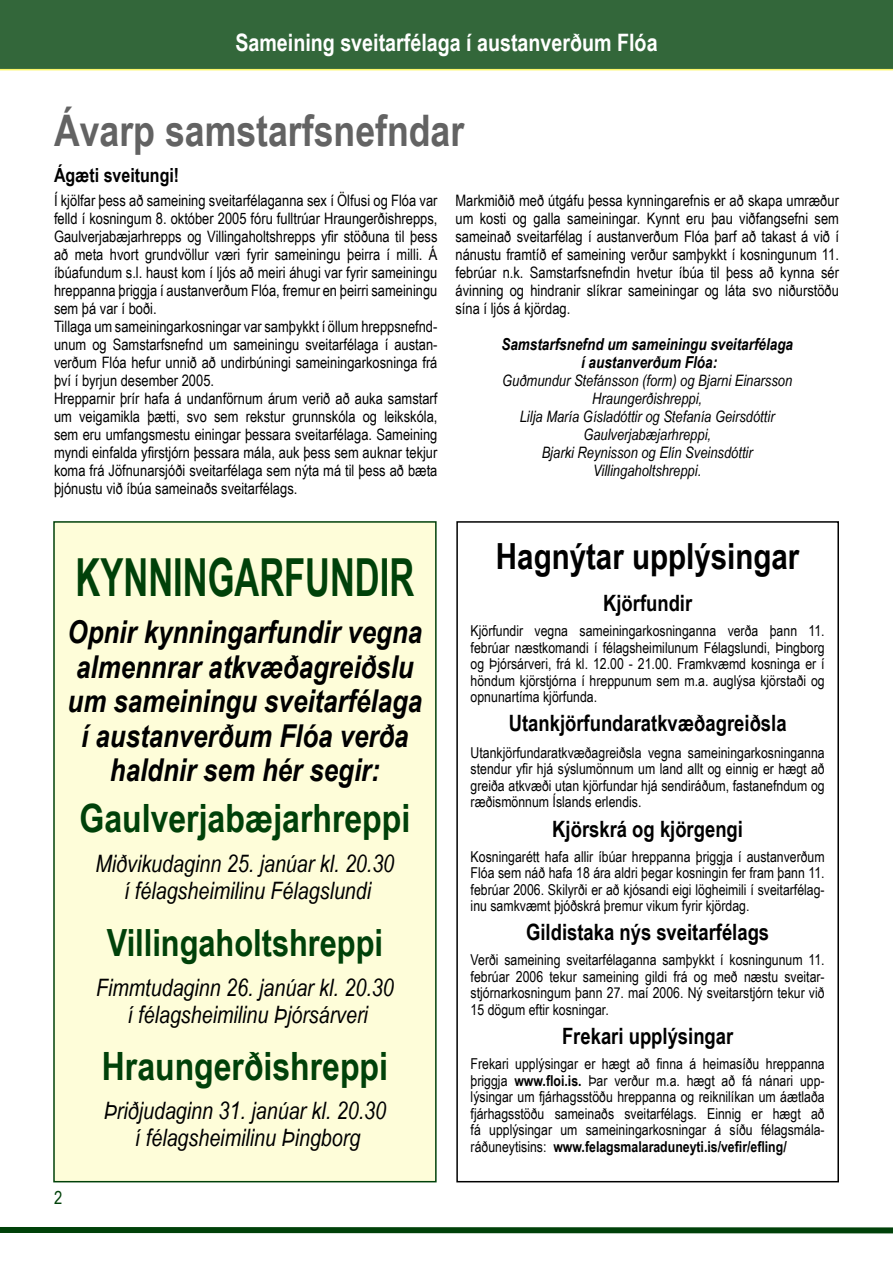
<style>
.page{position:relative;width:893px;height:1263px;background:#fff}
.page>*{position:absolute;margin:0;border:0;box-sizing:border-box;transform-origin:0 0}
.Fyrirsögn{font:700 52.5px "Arial Narrow";color:#004109;scale:.8 1}
.Fyrirsögn-2{font:700 43.5px "Arial Narrow";color:#636363}
.Kostir_og_gallar_copy{font:700 39px "Arial Narrow";color:#004109}
.Kostir_og_gallar_copy-2{font:700 37.5px "Arial Narrow";color:#004109}
.Fyrirsögn_3{font:700 36px "Arial Narrow";color:#000}
.normal_skáletur_copy{font:italic 700 31.5px/34.5px "Arial Narrow";color:#000}
.normal_skáletur_copy-2{font:italic 24px "Arial Narrow";color:#000}
.Kostir_og_gallar{font:700 24px "Arial Narrow";color:#fff}
.millifyrirsagnir_copy{font:700 22.5px "Arial Narrow";color:#000}
.millifyrirsagnir{font:700 19.5px "Arial Narrow";color:#000}
.t1{font:18px "Arial Narrow";color:#004109}
.normal_skáletur{font:italic 700 16.5px "Arial Narrow";color:#000}
.t2{font:15.75px/18px "Arial Narrow";color:#000;text-align:justify}
.normal_skáletur-2{font:italic 15.75px "Arial Narrow";color:#000}
.t3{font:15px/16.5px "Arial Narrow";color:#000;text-align:justify}
.s1{font-weight:700}
</style>
<div class="page">
<div style="left:0;top:0;width:892px;height:70px;background:#33673a"></div>
<svg style="left:892px;top:0;width:1px;height:70px"></svg>
<svg style="left:0;top:1227px;width:893px;height:7px;background:#245b2b"></svg>
<div style="left:456px;top:521px;width:383px;height:661px;border:2px solid #000"></div>
<div style="left:54px;top:522px;width:382px;height:660px;background:#fefdd9"></div>
<div style="left:53px;top:521px;width:384px;height:661px;border:2px solid #004109"></div>
<p class="Kostir_og_gallar" style="left:235px;top:24px;width:424px">Sameining sveitarfélaga í austanverðum Flóa</p>
<p class="Fyrirsögn-2" style="left:54px;top:98px;width:412px">Ávarp samstarfsnefndar</p>
<p class="t2" style="left:54px;top:190px;width:385px">Í kjölfar þess að sameining sveitarfélaganna sex í Ölfusi og Flóa var felld í kosningum 8. október 2005 fóru fulltrúar Hraungerðishrepps, Gaulverjabæjarhrepps og Villingaholtshrepps yfir stöðuna til þess að meta hvort grundvöllur væri fyrir sameiningu þeirra í milli. Á íbúafundum s.l. haust kom í ljós að meiri áhugi var fyrir sameiningu hreppanna þriggja í austanverðum Flóa, fremur en þeirri sameiningu sem þá var í boði.</p>
<p class="t2" style="left:54px;top:316px;width:385px">Tillaga um sameiningarkosningar var samþykkt í öllum hreppsnefnd&shy;unum og Samstarfsnefnd um sameiningu sveitarfélaga í austan&shy;verðum Flóa hefur unnið að undirbúningi sameiningarkosninga frá því í byrjun desember 2005.</p>
<p class="t2" style="left:54px;top:388px;width:385px">Hrepparnir þrír hafa á undanförnum árum verið að auka samstarf um veigamikla þætti, svo sem rekstur grunnskóla og leikskóla, sem eru umfangsmestu einingar þessara sveitarfélaga. Sameining myndi einfalda yfirstjórn þessara mála, auk þess sem auknar tekjur koma frá Jöfnunarsjóði sveitarfélaga sem nýta má til þess að bæta þjónustu við íbúa sameinaðs sveitarfélags.</p>
<p class="millifyrirsagnir" style="left:54px;top:160px;width:127px">Ágæti sveitungi!</p>
<p class="t2" style="left:455px;top:190px;width:385px">Markmiðið með útgáfu þessa kynningarefnis er að skapa umræður um kosti og galla sameiningar. Kynnt eru þau viðfangsefni sem sameinað sveitarfélag í austanverðum Flóa þarf að takast á við í nánustu framtíð ef sameining verður samþykkt í kosningunum 11. febrúar n.k. Samstarfsnefndin hvetur íbúa til þess að kynna sér ávinning og hindranir slíkrar sameiningar og láta svo niðurstöðu sína í ljós á kjördag.</p>
<p class="normal_skáletur" style="left:501px;top:331px;width:293px">Samstarfsnefnd um sameiningu sveitarfélaga</p>
<p class="normal_skáletur" style="left:581px;top:349px;width:138px">í austanverðum Flóa:</p>
<p class="normal_skáletur-2" style="left:502px;top:369px;width:292px">Guðmundur Stefánsson (form) og Bjarni Einarsson</p>
<p class="normal_skáletur-2" style="left:592px;top:387px;width:111px">Hraungerðishreppi,</p>
<p class="normal_skáletur-2" style="left:520px;top:405px;width:256px">Lilja María Gísladóttir og Stefanía Geirsdóttir</p>
<p class="normal_skáletur-2" style="left:583px;top:423px;width:129px">Gaulverjabæjarhreppi,</p>
<p class="normal_skáletur-2" style="left:542px;top:441px;width:213px">Bjarki Reynisson og Elín Sveinsdóttir</p>
<p class="normal_skáletur-2" style="left:593px;top:459px;width:110px">Villingaholtshreppi.</p>
<p class="Fyrirsögn" style="left:76px;top:538px;width:425px">KYNNINGARFUNDIR</p>
<p class="normal_skáletur_copy" style="left:68px;top:613px;width:356px">Opnir kynningarfundir vegna almennrar atkvæðagreiðslu</p>
<p class="normal_skáletur_copy" style="left:68px;top:682px;width:356px;text-align:center">um sameiningu sveitarfélaga í austanverðum Flóa verða haldnir sem hér segir:</p>
<p class="Kostir_og_gallar_copy" style="left:80px;top:789px;width:332px">Gaulverjabæjarhreppi</p>
<p class="normal_skáletur_copy-2" style="left:96px;top:847px;width:300px">Miðvikudaginn 25. janúar kl. 20.30</p>
<p class="normal_skáletur_copy-2" style="left:124px;top:874px;width:249px">í félagsheimilinu Félagslundi</p>
<p class="Kostir_og_gallar_copy-2" style="left:107px;top:914px;width:278px">Villingaholtshreppi</p>
<p class="normal_skáletur_copy-2" style="left:96px;top:970px;width:299px">Fimmtudaginn 26. janúar kl. 20.30</p>
<p class="normal_skáletur_copy-2" style="left:127px;top:997px;width:242px">í félagsheimilinu Þjórsárveri</p>
<p class="Kostir_og_gallar_copy" style="left:102px;top:1036px;width:288px">Hraungerðishreppi</p>
<p class="normal_skáletur_copy-2" style="left:104px;top:1094px;width:284px">Þriðjudaginn 31. janúar kl. 20.30</p>
<p class="normal_skáletur_copy-2" style="left:135px;top:1121px;width:227px">í félagsheimilinu Þingborg</p>
<p class="t1" style="left:54px;top:1184px;width:10px">2</p>
<p class="Fyrirsögn_3" style="left:496px;top:529px;width:305px">Hagnýtar upplýsingar</p>
<p class="millifyrirsagnir_copy" style="left:603px;top:586px;width:91px">Kjörfundir</p>
<p class="t3" style="left:471px;top:622px;width:356px">Kjörfundir vegna sameiningarkosninganna verða þann 11. febrúar næstkomandi í félagsheimilunum Félagslundi, Þingborg og Þjórsárveri, frá kl. 12.00 - 21.00. Framkvæmd kosninga er í höndum kjörstjórna í hreppunum sem m.a. auglýsa kjörstaði og opnunartíma kjörfunda.</p>
<p class="millifyrirsagnir_copy" style="left:509px;top:706px;width:279px">Utankjörfundaratkvæðagreiðsla</p>
<p class="t3" style="left:471px;top:744px;width:356px">Utankjörfundaratkvæðagreiðsla vegna sameiningarkosninganna stendur yfir hjá sýslumönnum um land allt og einnig er hægt að greiða atkvæði utan kjörfundar hjá sendiráðum, fastanefndum og ræðismönnum Íslands erlendis.</p>
<p class="millifyrirsagnir_copy" style="left:552px;top:812px;width:192px">Kjörskrá og kjörgengi</p>
<p class="t3" style="left:471px;top:847px;width:356px">Kosningarétt hafa allir íbúar hreppanna þriggja í austanverðum Flóa sem náð hafa 18 ára aldri þegar kosningin fer fram þann 11. febrúar 2006. Skilyrði er að kjósandi eigi lögheimili í sveitarfélag&shy;inu samkvæmt þjóðskrá þremur vikum fyrir kjördag.</p>
<p class="millifyrirsagnir_copy" style="left:526px;top:915px;width:245px">Gildistaka nýs sveitarfélags</p>
<p class="t3" style="left:471px;top:951px;width:356px">Verði sameining sveitarfélaganna samþykkt í kosningunum 11. febrúar 2006 tekur sameining gildi frá og með næstu sveitar&shy;stjórnarkosningum þann 27. maí 2006. Ný sveitarstjórn tekur við 15 dögum eftir kosningar.</p>
<p class="millifyrirsagnir_copy" style="left:562px;top:1019px;width:173px">Frekari upplýsingar</p>
<p class="t3" style="left:471px;top:1055px;width:356px">Frekari upplýsingar er hægt að finna á heimasíðu hreppanna þriggja <span class="s1">www.floi.is.</span> Þar verður m.a. hægt að fá nánari upp&shy;lýsingar um fjárhagsstöðu hreppanna og reiknilíkan um áætlaða fjárhagsstöðu sameinaðs sveitarfélags. Einnig er hægt að fá upplýsingar um sameiningarkosningar á síðu félagsmála&shy;ráðuneytisins: <span class="s1">www.felagsmalaraduneyti.is/vefir/efling/</span></p>
</div>
